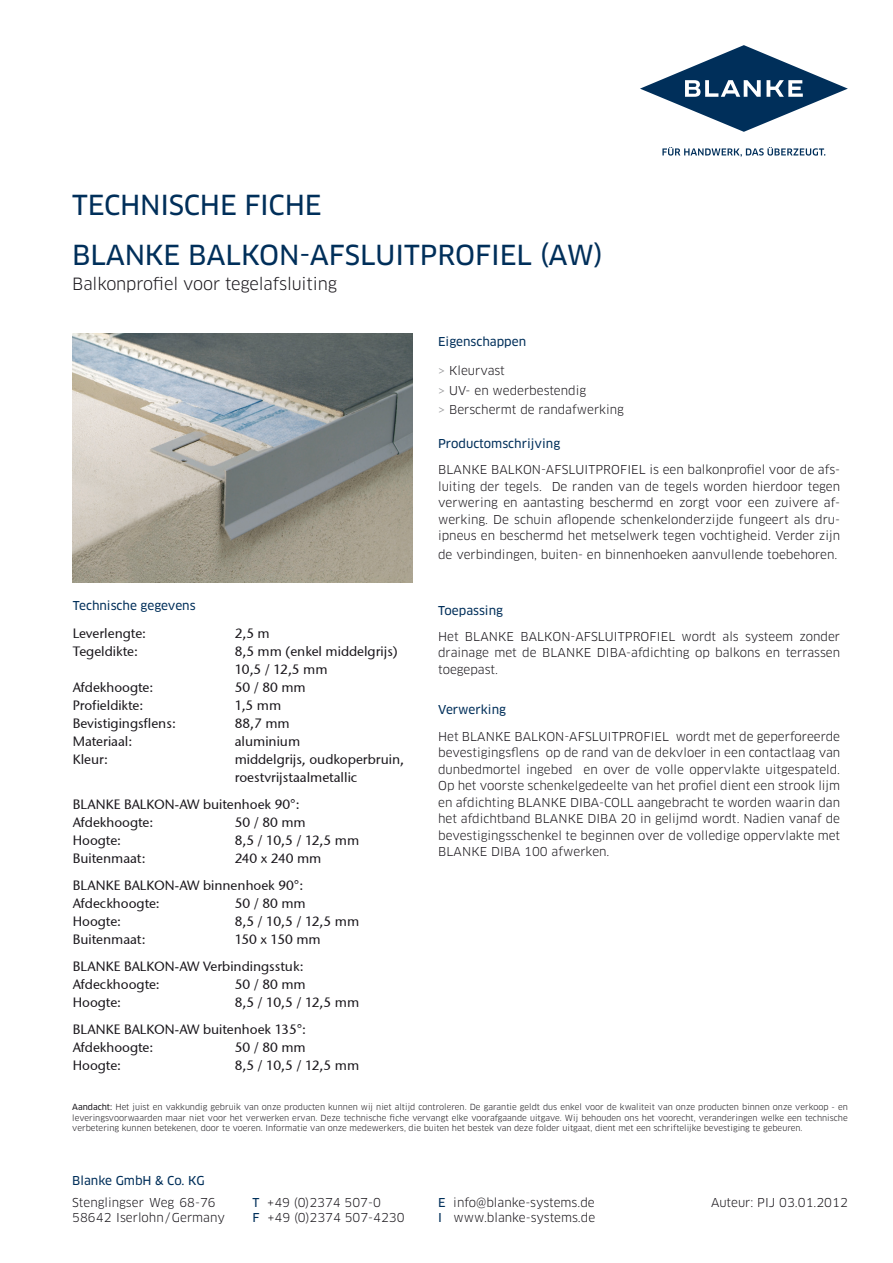
<style>
.page{position:relative;width:893px;height:1263px;background:#fff}
.page>*{position:absolute;margin:0;border:0;box-sizing:border-box;transform-origin:0 0}
.t1{font:27px "Clan OT News";letter-spacing:-.01em;color:#002f5a}
.t2{font:16.5px "Clan OT";letter-spacing:-.01em;color:#1a171c}
.t3{font:13.5px "Stone Sans ITCTT Medium";color:#1a171c}
.fliess{font:12px/16.5px "Clan OT";color:#1a171c;text-align:justify}
.ueber{font:12px/16.5px "Clan OT";color:#1a171c;text-align:justify}
.ueber-2{font:12px "Clan OT News";color:#002f5a}
.fliess-2{font:8.25px/10.5px "Clan OT";color:#1a171c;text-align:justify}
.s1{color:#929395}
.s2{font-family:"Clan OT News"}
.s3{font-family:"Clan OT News";color:#002f5a}
</style>
<div class="page">
<svg style="left:662px;top:147px;width:163px;height:10px"></svg>
<svg style="left:640px;top:45px;width:208px;height:87px"></svg>
<img style="left:73px;top:333px;width:340px;height:249px">
<p class="t1" style="left:72px;top:189px;width:251px">TECHNISCHE FICHE</p>
<p class="t1" style="left:72px;top:239px;width:532px">BLANKE BALKON-AFSLUITPROFIEL (AW)</p>
<p class="t2" style="left:72px;top:274px;width:266px">Balkonprofiel voor tegelafsluiting</p>
<p class="ueber-2" style="left:73px;top:599px;width:124px">Technische gegevens</p>
<p class="t3" style="left:73px;top:625px;width:75px">Leverlengte:</p>
<p class="t3" style="left:235px;top:625px;width:37px">2,5 m</p>
<p class="t3" style="left:73px;top:643px;width:67px">Tegeldikte:</p>
<p class="t3" style="left:235px;top:643px;width:164px">8,5 mm (enkel middelgrijs)</p>
<p class="t3" style="left:235px;top:661px;width:94px">10,5 / 12,5 mm</p>
<p class="t3" style="left:73px;top:679px;width:82px">Afdekhoogte:</p>
<p class="t3" style="left:235px;top:679px;width:73px">50 / 80 mm</p>
<p class="t3" style="left:73px;top:697px;width:72px">Profieldikte:</p>
<p class="t3" style="left:235px;top:697px;width:48px">1,5 mm</p>
<p class="t3" style="left:73px;top:715px;width:105px">Bevistigingsflens:</p>
<p class="t3" style="left:235px;top:715px;width:57px">88,7 mm</p>
<p class="t3" style="left:73px;top:733px;width:61px">Materiaal:</p>
<p class="t3" style="left:235px;top:733px;width:67px">aluminium</p>
<p class="t3" style="left:73px;top:751px;width:37px">Kleur:</p>
<p class="t3" style="left:235px;top:751px;width:171px">middelgrijs, oudkoperbruin,</p>
<p class="t3" style="left:235px;top:769px;width:124px">roestvrijstaalmetallic</p>
<p class="t3" style="left:73px;top:796px;width:228px">BLANKE BALKON-AW buitenhoek 90°:</p>
<p class="t3" style="left:73px;top:814px;width:82px">Afdekhoogte:</p>
<p class="t3" style="left:235px;top:814px;width:73px">50 / 80 mm</p>
<p class="t3" style="left:73px;top:832px;width:50px">Hoogte:</p>
<p class="t3" style="left:235px;top:832px;width:126px">8,5 / 10,5 / 12,5 mm</p>
<p class="t3" style="left:73px;top:850px;width:74px">Buitenmaat:</p>
<p class="t3" style="left:235px;top:850px;width:88px">240 x 240 mm</p>
<p class="t3" style="left:73px;top:877px;width:232px">BLANKE BALKON-AW binnenhoek 90°:</p>
<p class="t3" style="left:73px;top:895px;width:89px">Afdeckhoogte:</p>
<p class="t3" style="left:235px;top:895px;width:73px">50 / 80 mm</p>
<p class="t3" style="left:73px;top:913px;width:50px">Hoogte:</p>
<p class="t3" style="left:235px;top:913px;width:126px">8,5 / 10,5 / 12,5 mm</p>
<p class="t3" style="left:73px;top:931px;width:74px">Buitenmaat:</p>
<p class="t3" style="left:235px;top:931px;width:88px">150 x 150 mm</p>
<p class="t3" style="left:73px;top:958px;width:232px">BLANKE BALKON-AW Verbindingsstuk:</p>
<p class="t3" style="left:73px;top:976px;width:89px">Afdeckhoogte:</p>
<p class="t3" style="left:235px;top:976px;width:73px">50 / 80 mm</p>
<p class="t3" style="left:73px;top:994px;width:50px">Hoogte:</p>
<p class="t3" style="left:235px;top:994px;width:126px">8,5 / 10,5 / 12,5 mm</p>
<p class="t3" style="left:73px;top:1021px;width:235px">BLANKE BALKON-AW buitenhoek 135°:</p>
<p class="t3" style="left:73px;top:1039px;width:82px">Afdekhoogte:</p>
<p class="t3" style="left:235px;top:1039px;width:73px">50 / 80 mm</p>
<p class="t3" style="left:73px;top:1057px;width:50px">Hoogte:</p>
<p class="t3" style="left:235px;top:1057px;width:126px">8,5 / 10,5 / 12,5 mm</p>
<p class="ueber-2" style="left:438px;top:335px;width:90px">Eigenschappen</p>
<p class="fliess" style="left:438px;top:363px;width:68px"><span class="s1">&gt;</span> Kleurvast</p>
<p class="fliess" style="left:438px;top:382px;width:150px"><span class="s1">&gt;</span> UV- en wederbestendig</p>
<p class="fliess" style="left:438px;top:402px;width:187px"><span class="s1">&gt;</span> Berschermt de randafwerking</p>
<p class="ueber-2" style="left:438px;top:437px;width:124px">Productomschrijving</p>
<p class="ueber" style="left:438px;top:462px;width:404px">BLANKE BALKON-AFSLUITPROFIEL is een balkonprofiel voor de afs&shy;luiting der tegels. De randen van de tegels worden hierdoor tegen verwering en aantasting beschermd en zorgt voor een zuivere af&shy;werking. De schuin aflopende schenkelonderzijde fungeert als dru&shy;ipneus en beschermd het metselwerk tegen vochtigheid. Verder zijn</p>
<p class="ueber" style="left:438px;top:546px;width:401px">de verbindingen, buiten- en binnenhoeken aanvullende toebehoren.</p>
<p class="ueber-2" style="left:438px;top:603px;width:66px">Toepassing</p>
<p class="fliess" style="left:438px;top:628px;width:404px">Het BLANKE BALKON-AFSLUITPROFIEL wordt als systeem zonder drainage met de BLANKE DIBA-afdichting op balkons en terrassen toegepast.</p>
<p class="ueber-2" style="left:438px;top:703px;width:69px">Verwerking</p>
<p class="fliess" style="left:438px;top:728px;width:404px">Het BLANKE BALKON-AFSLUITPROFIEL wordt met de geperforeerde bevestigingsflens op de rand van de dekvloer in een contactlaag van dunbedmortel ingebed en over de volle oppervlakte uitgespateld.<br>Op het voorste schenkelgedeelte van het profiel dient een strook lijm en afdichting BLANKE DIBA-COLL aangebracht te worden waarin dan het afdichtband BLANKE DIBA 20 in gelijmd wordt. Nadien vanaf de bevestigingsschenkel te beginnen over de volledige oppervlakte met BLANKE DIBA 100 afwerken.</p>
<p class="fliess-2" style="left:72px;top:1102px;width:777px"><span class="s2">Aandacht:</span> Het juist en vakkundig gebruik van onze producten kunnen wij niet altijd controleren. De garantie geldt dus enkel voor de kwaliteit van onze producten binnen onze verkoop - en leveringsvoorwaarden maar niet voor het verwerken ervan. Deze technische fiche vervangt elke voorafgaande uitgave. Wij behouden ons het voorecht, veranderingen welke een technische verbetering kunnen betekenen, door te voeren. Informatie van onze medewerkers, die buiten het bestek van deze folder uitgaat, dient met een schriftelijke bevestiging te gebeuren.</p>
<p class="ueber-2" style="left:72px;top:1173px;width:134px">Blanke GmbH &amp; Co. KG</p>
<p class="fliess" style="left:72px;top:1194px;width:145px">Stenglingser Weg 68-76</p>
<p class="fliess" style="left:72px;top:1210px;width:154px">58642 Iserlohn/Germany</p>
<p class="fliess" style="left:253px;top:1194px;width:130px"><span class="s3">T</span> +49 (0)2374 507-0</p>
<p class="fliess" style="left:711px;top:1194px;width:138px">Auteur: PIJ 03.01.2012</p>
<p class="fliess" style="left:253px;top:1210px;width:154px"><span class="s3">F</span> +49 (0)2374 507-4230</p>
<p class="fliess" style="left:438px;top:1194px;width:158px"><span class="s3">E</span> info@blanke-systems.de</p>
<p class="fliess" style="left:438px;top:1210px;width:159px"><span class="s3">I</span> www.blanke-systems.de</p>
</div>
